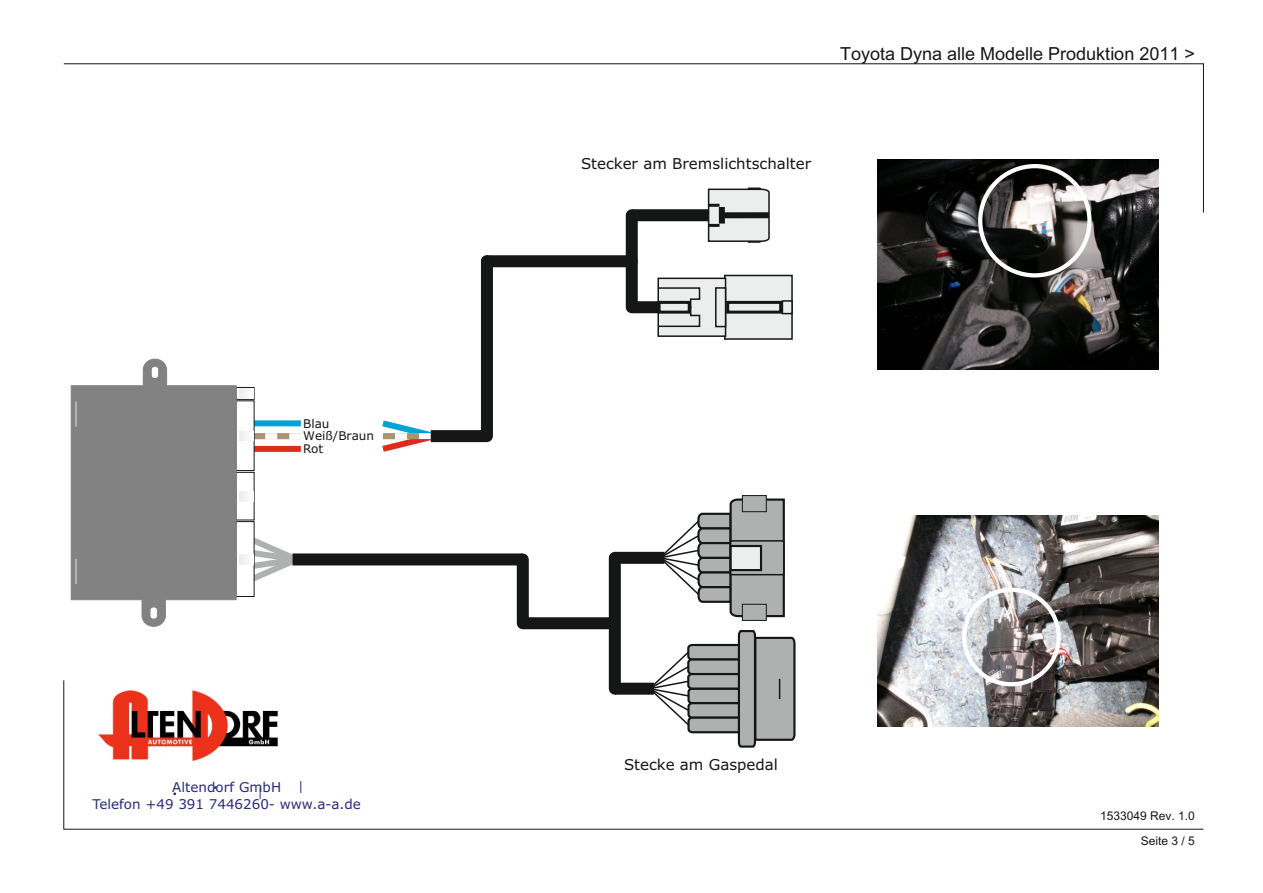
<style>
.page{position:relative;width:1263px;height:893px;background:#fff}
.page>*{position:absolute;margin:0;border:0;box-sizing:border-box;transform-origin:0 0}
.t1{font:18px "Arial Unicode MS";color:#151616}
.t2{font:15px "Verdana";color:#151616}
.t3{font:13.5px/16.4px "Verdana";color:#2b2b78;text-align:center}
.t4{font:12px "Arial Unicode MS";color:#151616}
.t5{font:12px/12.8px "Verdana";color:#151616}
</style>
<div class="page">
<div style="left:293px;top:553px;width:230px;height:12px;background:#151616"></div>
<div style="left:609px;top:558px;width:12px;height:131px;background:#151616"></div>
<div style="left:615px;top:552px;width:49px;height:12px;background:#151616"></div>
<svg style="left:658px;top:495px;width:127px;height:126px"></svg>
<svg style="left:658px;top:630px;width:138px;height:50px"></svg>
<svg style="left:382px;top:420px;width:60px;height:32px"></svg>
<div style="left:431px;top:430px;width:56px;height:12px;background:#151616"></div>
<div style="left:632px;top:301px;width:26px;height:12px;background:#151616"></div>
<div style="left:632px;top:209px;width:77px;height:12px;background:#151616"></div>
<div style="left:626px;top:215px;width:12px;height:92px;background:#151616"></div>
<div style="left:487px;top:255px;width:145px;height:12px;background:#151616"></div>
<svg style="left:656px;top:274px;width:137px;height:66px;background:#c6c7c7"></svg>
<svg style="left:707px;top:213px;width:63px;height:30px;background:#b7b8b8"></svg>
<div style="left:719px;top:207px;width:6px;height:17px;background:#151616"></div>
<div style="left:481px;top:261px;width:12px;height:175px;background:#151616"></div>
<svg style="left:63px;top:63px;width:1141px;height:150px"></svg>
<svg style="left:63px;top:680px;width:1141px;height:149px"></svg>
<svg style="left:71px;top:359px;width:234px;height:268px"></svg>
<div style="left:523px;top:617px;width:92px;height:12px;background:#151616"></div>
<div style="left:517px;top:559px;width:12px;height:64px;background:#151616"></div>
<img style="left:877px;top:515px;width:281px;height:211px">
<div style="left:962px;top:588px;width:99px;height:98px;border:4px solid #fff;border-radius:50%"></div>
<img style="left:878px;top:159px;width:280px;height:211px">
<div style="left:978px;top:164px;width:113px;height:113px;border:4px solid #fff;border-radius:50%"></div>
<svg style="left:260px;top:787px;width:1px;height:12px"></svg>
<img style="left:92px;top:684px;width:196px;height:83px">
<svg style="left:300px;top:781px;width:1px;height:12px"></svg>
<p class="t5" style="left:303px;top:418px;width:72px">Blau<br>Weiß/Braun</p>
<p class="t5" style="left:303px;top:443px;width:22px">Rot</p>
<p class="t3" style="left:92px;top:780px;width:270px">Altendorf GmbH<br>Telefon +49 391 7446260- www.a-a.de</p>
<h1 class="t1" style="left:840px;top:47px;width:356px">Toyota Dyna alle Modelle Produktion 2011 &gt;</h1>
<p class="t2" style="left:581px;top:158px;width:232px">Stecker am Bremslichtschalter</p>
<p class="t2" style="left:624px;top:758px;width:155px">Stecke am Gaspedal</p>
<p class="t4" style="left:1100px;top:811px;width:96px">1533049 Rev. 1.0</p>
<p class="t4" style="left:1141px;top:837px;width:56px">Seite 3 / 5</p>
</div>
